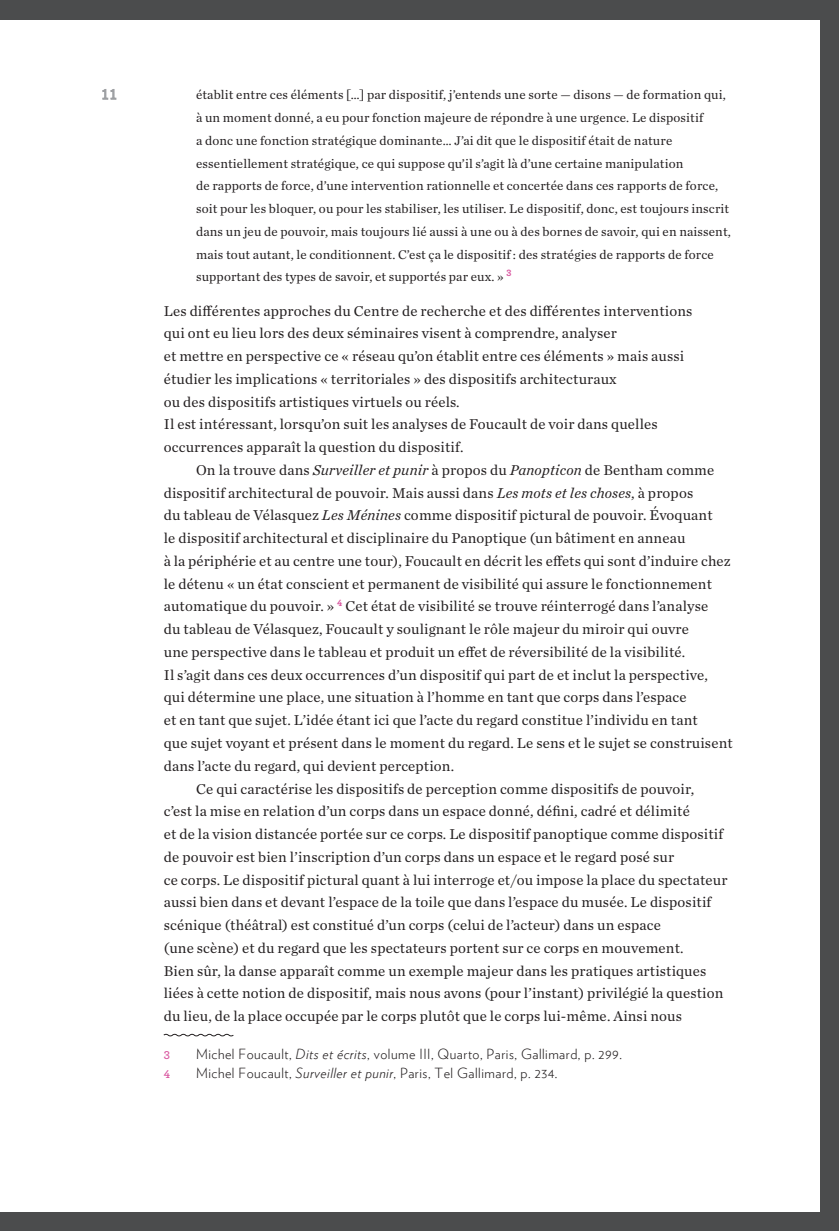
<style>
.page{position:relative;width:839px;height:1231px;background:#fff}
.page>*{position:absolute;margin:0;border:0;box-sizing:border-box;transform-origin:0 0}
.texte{font:14.88px/22.8px "Chronicle Text G1";letter-spacing:.01em;color:#231f20}
.notes{font:300 14px "Verlag";letter-spacing:.035em;color:#231f20}
.notes-2{font:13.12px/22.8px "Chronicle Text G1";letter-spacing:.01em;color:#231f20}
.notes-3{font:600 11.9px "Archer";color:#d957a0}
.s1{font-style:italic}
</style>
<div class="page">
<div style="left:0;top:0;width:838px;height:1230px;background:#4b4c4d"></div>
<div style="left:0;top:20px;width:819px;height:1190px;background:#fff"></div>
<svg style="left:102px;top:89px;width:14px;height:11px"></svg>
<svg style="left:163px;top:1033px;width:71px;height:3px"></svg>
<p class="notes-2" style="left:196px;top:83px;width:536px">établit entre ces éléments […] par dispositif, j’entends une sorte — disons — de formation qui, à un moment donné, a eu pour fonction majeure de répondre à une urgence. Le dispositif<br>a donc une fonction stratégique dominante… J’ai dit que le dispositif était de nature essentiellement stratégique, ce qui suppose qu’il s’agit là d’une certaine manipulation<br>de rapports de force, d’une intervention rationnelle et concertée dans ces rapports de force, soit pour les bloquer, ou pour les stabiliser, les utiliser. Le dispositif, donc, est toujours inscrit dans un jeu de pouvoir, mais toujours lié aussi à une ou à des bornes de savoir, qui en naissent, mais tout autant, le conditionnent. C’est ça le dispositif : des stratégies de rapports de force supportant des types de savoir, et supportés par eux. » <sup>3</sup></p>
<p class="texte" style="left:164px;top:298px;width:530px">Les différentes approches du Centre de recherche et des différentes interventions qui ont eu lieu lors des deux séminaires visent à comprendre, analyser<br>et mettre en perspective ce « réseau qu’on établit entre ces éléments » mais aussi étudier les implications « territoriales » des dispositifs architecturaux<br>ou des dispositifs artistiques virtuels ou réels.</p>
<p class="texte" style="left:164px;top:412px;width:495px">Il est intéressant, lorsqu’on suit les analyses de Foucault de voir dans quelles occurrences apparaît la question du dispositif.</p>
<p class="texte" style="left:164px;top:457px;width:568px;text-indent:32px">On la trouve dans <span class="s1">Surveiller et punir</span> à propos du <span class="s1">Panopticon</span> de Bentham comme dispositif architectural de pouvoir. Mais aussi dans <span class="s1">Les mots et les choses</span>, à propos<br>du tableau de Vélasquez <span class="s1">Les Ménines</span> comme dispositif pictural de pouvoir. Évoquant<br>le dispositif architectural et disciplinaire du Panoptique (un bâtiment en anneau<br>à la périphérie et au centre une tour), Foucault en décrit les effets qui sont d’induire chez le détenu « un état conscient et permanent de visibilité qui assure le fonctionnement automatique du pouvoir. » <sup>4</sup> Cet état de visibilité se trouve réinterrogé dans l’analyse<br>du tableau de Vélasquez, Foucault y soulignant le rôle majeur du miroir qui ouvre<br>une perspective dans le tableau et produit un effet de réversibilité de la visibilité.</p>
<p class="texte" style="left:164px;top:662px;width:570px">Il s’agit dans ces deux occurrences d’un dispositif qui part de et inclut la perspective,<br>qui détermine une place, une situation à l’homme en tant que corps dans l’espace<br>et en tant que sujet. L’idée étant ici que l’acte du regard constitue l’individu en tant<br>que sujet voyant et présent dans le moment du regard. Le sens et le sujet se construisent dans l’acte du regard, qui devient perception.</p>
<p class="texte" style="left:164px;top:776px;width:565px;text-indent:32px">Ce qui caractérise les dispositifs de perception comme dispositifs de pouvoir,<br>c’est la mise en relation d’un corps dans un espace donné, défini, cadré et délimité<br>et de la vision distancée portée sur ce corps. Le dispositif panoptique comme dispositif de pouvoir est bien l’inscription d’un corps dans un espace et le regard posé sur<br>ce corps. Le dispositif pictural quant à lui interroge et/ou impose la place du spectateur aussi bien dans et devant l’espace de la toile que dans l’espace du musée. Le dispositif scénique (théâtral) est constitué d’un corps (celui de l’acteur) dans un espace<br>(une scène) et du regard que les spectateurs portent sur ce corps en mouvement.<br>Bien sûr, la danse apparaît comme un exemple majeur dans les pratiques artistiques liées à cette notion de dispositif, mais nous avons (pour l’instant) privilégié la question du lieu, de la place occupée par le corps plutôt que le corps lui-même. Ainsi nous</p>
<p class="notes-3" style="left:164px;top:1045px;width:8px">3</p>
<p class="notes" style="left:196px;top:1043px;width:427px">Michel Foucault, <span class="s1">Dits et écrits</span>, volume III, Quarto, Paris, Gallimard, p. 299.</p>
<p class="notes-3" style="left:164px;top:1065px;width:8px">4</p>
<p class="notes" style="left:196px;top:1062px;width:363px">Michel Foucault, <span class="s1">Surveiller et punir</span>, Paris, Tel Gallimard, p. 234.</p>
</div>
